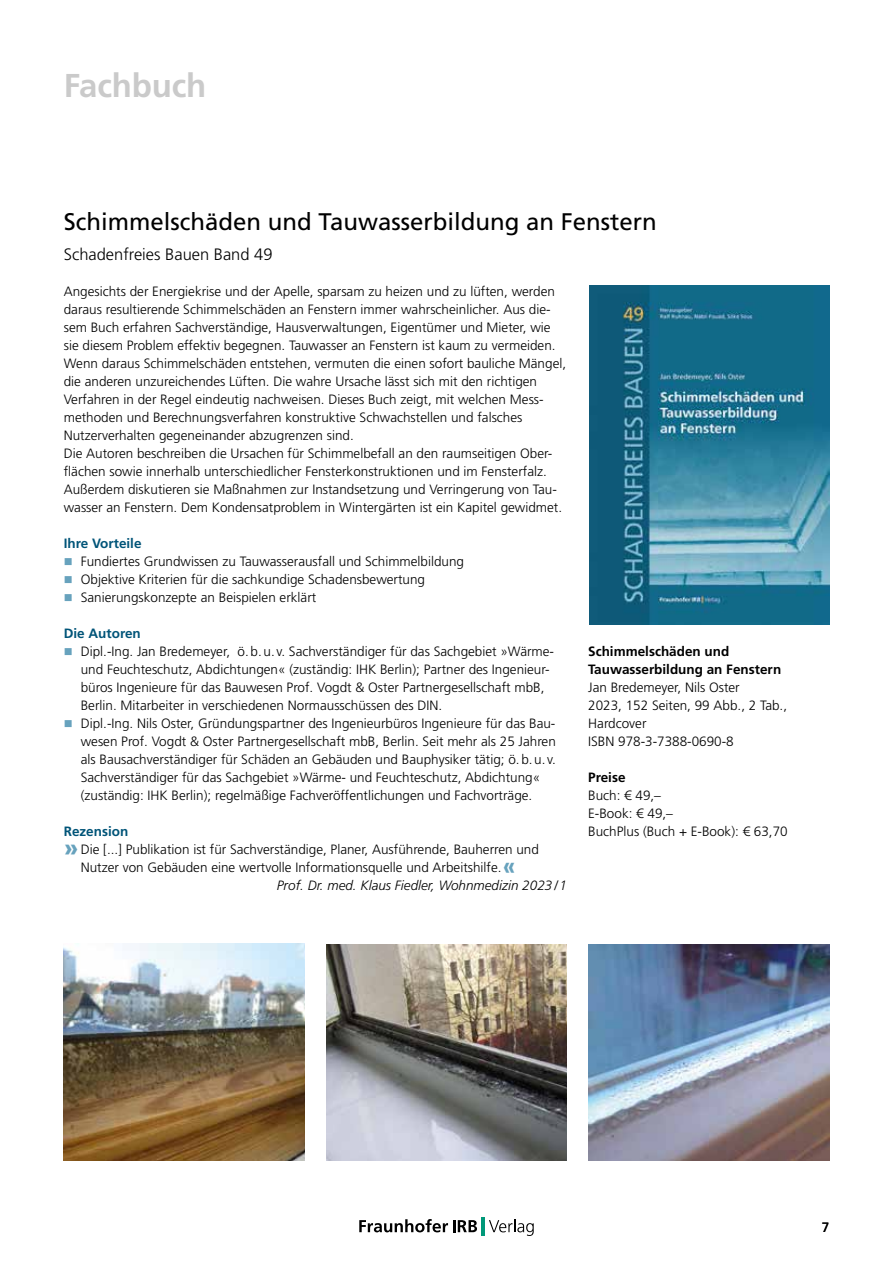
<style>
.page{position:relative;width:893px;height:1263px;background:#fff}
.page>*{position:absolute;margin:0;border:0;box-sizing:border-box;transform-origin:0 0}
.t1{font:700 33px "Frutiger LT Com";letter-spacing:-.005em;color:#cacaca}
.t2{font:24px "Frutiger LT Std";color:#000}
.t3{font:300 16.5px "Frutiger LT Std";color:#000}
.t4{font:300 13.5px/18px "Frutiger LT Std";color:#000}
.t5{font:700 13.5px/18px "Frutiger LT Std";color:#000}
.t6{font:italic 300 13.5px "Frutiger LT Std";color:#000}
.t7{font:700 13.5px "Frutiger LT Std";color:#005478}
.t8{font:13.5px "Frutiger LT Com";color:#000}
.s1{font-family:"Frutiger LT Com";font-weight:900;font-size:24px;color:#67a2bd}
.s2{font-weight:900;font-stretch:condensed;font-size:24px;color:#67a2bd}
</style>
<div class="page">
<svg style="left:359px;top:1219px;width:118px;height:13px"></svg>
<hr style="left:482px;top:1217px;width:3px;height:19px;background:#009879">
<svg style="left:489px;top:1219px;width:45px;height:17px"></svg>
<img style="left:588px;top:944px;width:241px;height:216px">
<img style="left:64px;top:944px;width:241px;height:216px">
<img style="left:589px;top:285px;width:240px;height:340px">
<img style="left:326px;top:944px;width:241px;height:216px">
<h1 class="t1" style="left:64px;top:66px;width:144px">Fachbuch</h1>
<h2 class="t2" style="left:64px;top:207px;width:594px">Schimmelschäden und Tauwasserbildung an Fenstern</h2>
<p class="t3" style="left:64px;top:245px;width:210px">Schadenfreies Bauen Band 49</p>
<p class="t4" style="left:64px;top:283px;width:504px">Angesichts der Energiekrise und der Apelle, sparsam zu heizen und zu lüften, werden daraus resultierende Schimmelschäden an Fenstern immer wahrscheinlicher. Aus die&shy;sem Buch erfahren Sachverständige, Hausverwaltungen, Eigentümer und Mieter, wie sie diesem Problem effektiv begegnen. Tauwasser an Fenstern ist kaum zu vermeiden.<br>Wenn daraus Schimmelschäden entstehen, vermuten die einen sofort bauliche Mängel, die anderen unzureichendes Lüften. Die wahre Ursache lässt sich mit den richtigen Verfahren in der Regel eindeutig nachweisen. Dieses Buch zeigt, mit welchen Mess&shy;methoden und Berechnungsverfahren konstruktive Schwachstellen und falsches Nutzerverhalten gegeneinander abzugrenzen sind.<br>Die Autoren beschreiben die Ursachen für Schimmelbefall an den raumseitigen Ober&shy;flächen sowie innerhalb unterschiedlicher Fensterkonstruktionen und im Fensterfalz.<br>Außerdem diskutieren sie Maßnahmen zur Instandsetzung und Verringerung von Tau&shy;wasser an Fenstern. Dem Kondensatproblem in Wintergärten ist ein Kapitel gewidmet.</p>
<p class="t7" style="left:64px;top:535px;width:79px">Ihre Vorteile</p>
<p class="t4" style="left:81px;top:553px;width:385px">Fundiertes Grundwissen zu Tauwasserausfall und Schimmelbildung<br>Objektive Kriterien für die sachkundige Schadensbewertung<br>Sanierungskonzepte an Beispielen erklärt</p>
<p class="t7" style="left:64px;top:625px;width:79px">Die Autoren</p>
<p class="t4" style="left:81px;top:643px;width:477px">Dipl.-Ing. Jan Bredemeyer, ö.b.u. v. Sachverständiger für das Sachgebiet »Wärme&shy;und Feuchteschutz, Abdichtungen« (zuständig: IHK Berlin); Partner des Ingenieur&shy;büros Ingenieure für das Bauwesen Prof. Vogdt &amp; Oster Partnergesellschaft mbB, Berlin. Mitarbeiter in verschiedenen Normausschüssen des DIN.<br>Dipl.-Ing. Nils Oster, Gründungspartner des Ingenieurbüros Ingenieure für das Bau&shy;wesen Prof. Vogdt &amp; Oster Partnergesellschaft mbB, Berlin. Seit mehr als 25 Jahren als Bausachverständiger für Schäden an Gebäuden und Bauphysiker tätig; ö.b.u. v.<br>Sachverständiger für das Sachgebiet »Wärme- und Feuchteschutz, Abdichtung« (zuständig: IHK Berlin); regelmäßige Fachveröffentlichungen und Fachvorträge.</p>
<p class="t7" style="left:64px;top:823px;width:66px">Rezension</p>
<p class="t4" style="left:64px;top:841px;width:477px"><span class="s1">»</span> Die [...] Publikation ist für Sachverständige, Planer, Ausführende, Bauherren und</p>
<p class="t4" style="left:81px;top:859px;width:436px">Nutzer von Gebäuden eine wertvolle Informationsquelle und Arbeitshilfe.<span class="s2">«</span></p>
<p class="t6" style="left:277px;top:878px;width:292px">Prof. Dr. med. Klaus Fiedler, Wohnmedizin 2023/1</p>
<p class="t5" style="left:588px;top:642px;width:195px">Schimmelschäden und<br>Tauwasserbildung an Fenstern</p>
<p class="t4" style="left:588px;top:679px;width:200px">Jan Bredemeyer, Nils Oster<br>2023, 152 Seiten, 99 Abb., 2 Tab.,<br>Hardcover<br>ISBN 978-3-7388-0690-8</p>
<p class="t5" style="left:588px;top:768px;width:39px">Preise</p>
<p class="t4" style="left:588px;top:787px;width:201px">Buch: € 49,–<br>E-Book: € 49,–<br>BuchPlus (Buch + E-Book): € 63,70</p>
<p class="t8" style="left:822px;top:1219px;width:9px">7</p>
</div>
